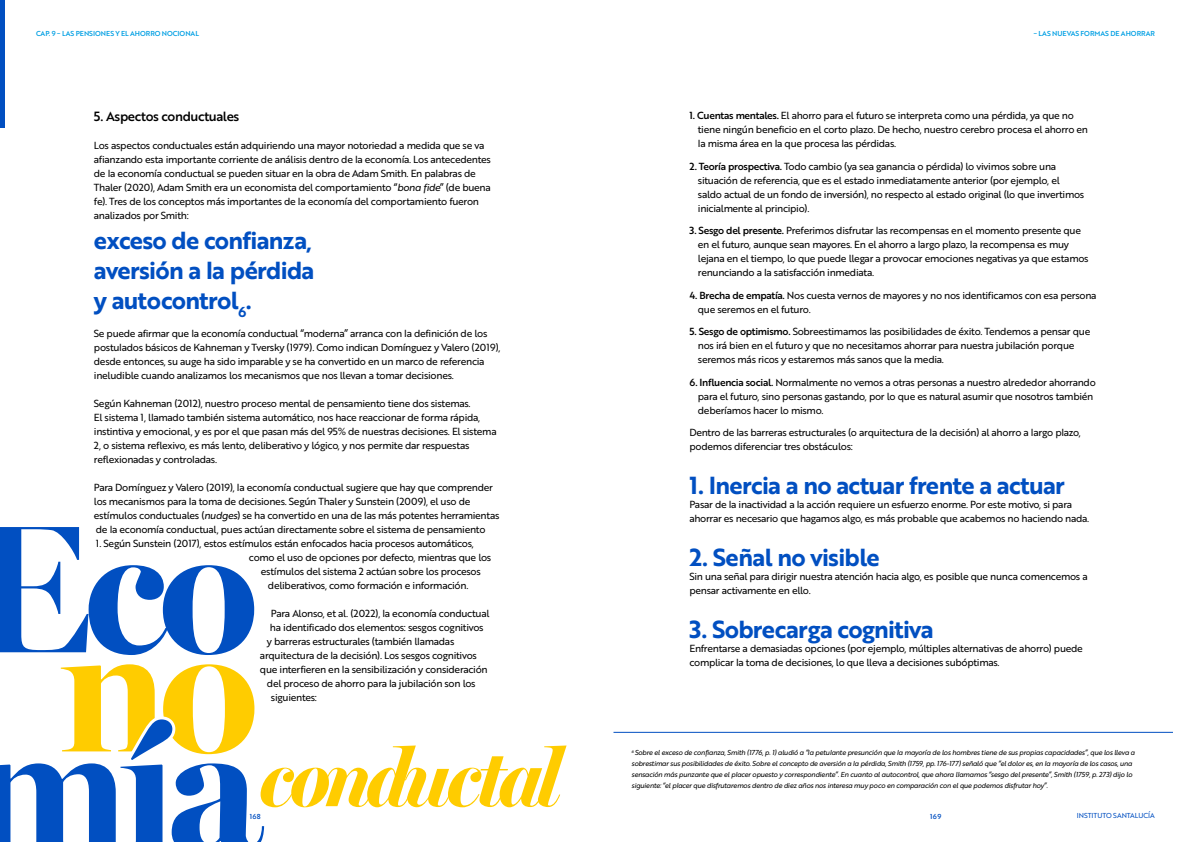
<style>
.page{position:relative;width:1191px;height:842px;background:#fff}
.page>*{position:absolute;margin:0;border:0;box-sizing:border-box;transform-origin:0 0}
.t1{font:24px/30px "Brother 1816 Bold";letter-spacing:-.03em;color:#014fc1;text-align:justify}
.t2{font:13px "Brother 1816 Medium";letter-spacing:-.03em;color:#000}
.t3{font:10px/14px "Brother 1816 Regular";letter-spacing:-.03em;color:#000}
.t4{font:7px/11px "Brother 1816 Regular Italic";letter-spacing:-.035em;color:#000}
.t5{font:7px "Brother 1816 Medium";color:#009fe3}
.t6{font:7px "Brother 1816 Regular";color:#014fc1}
.t7{font:7px "Brother 1816 Medium";letter-spacing:.04em;color:#014fc1}
.s1{font-family:"Brother 1816 Regular Italic"}
.s2{font-family:"Brother 1816 Medium"}
</style>
<div class="page">
<svg style="left:0;top:527px;width:254px;height:128px"></svg>
<svg style="left:0;top:664px;width:566px;height:178px"></svg>
<hr style="left:613px;top:732px;width:560px;height:1px;background:#014fc1">
<div style="left:0;top:0;width:5px;height:128px;background:#014fc1"></div>
<p class="t5" style="left:36px;top:28px;width:165px">CAP. 9 ~ LAS PENSIONES Y EL AHORRO NOCIONAL</p>
<h2 class="t2" style="left:94px;top:107px;width:147px">5. Aspectos conductuales</h2>
<p class="t3" style="left:94px;top:138px;width:398px">Los aspectos conductuales están adquiriendo una mayor notoriedad a medida que se va afianzando esta importante corriente de análisis dentro de la economía. Los antecedentes de la economía conductual se pueden situar en la obra de Adam Smith. En palabras de Thaler (2020), Adam Smith era un economista del comportamiento “<span class="s1">bona fide</span>” (de buena fe). Tres de los conceptos más importantes de la economía del comportamiento fueron analizados por Smith:</p>
<h1 class="t1" style="left:94px;top:225px;width:222px">exceso de confianza, aversión a la pérdida y autocontrol<sub>6</sub>.</h1>
<p class="t3" style="left:94px;top:326px;width:408px">Se puede afirmar que la economía conductual “moderna” arranca con la definición de los postulados básicos de Kahneman y Tversky (1979). Como indican Domínguez y Valero (2019), desde entonces, su auge ha sido imparable y se ha convertido en un marco de referencia ineludible cuando analizamos los mecanismos que nos llevan a tomar decisiones.</p>
<p class="t3" style="left:94px;top:396px;width:404px">Según Kahneman (2012), nuestro proceso mental de pensamiento tiene dos sistemas.<br>El sistema 1, llamado también sistema automático, nos hace reaccionar de forma rápida, instintiva y emocional, y es por el que pasan más del 95% de nuestras decisiones. El sistema 2, o sistema reflexivo, es más lento, deliberativo y lógico, y nos permite dar respuestas reflexionadas y controladas.</p>
<p class="t3" style="left:94px;top:480px;width:407px">Para Domínguez y Valero (2019), la economía conductual sugiere que hay que comprender los mecanismos para la toma de decisiones. Según Thaler y Sunstein (2009), el uso de estímulos conductuales (<span class="s1">nudges</span>) se ha convertido en una de las más potentes herramientas de la economía conductual, pues actúan directamente sobre el sistema de pensamiento</p>
<p class="t3" style="left:96px;top:536px;width:379px">1. Según Sunstein (2017), estos estímulos están enfocados hacia procesos automáticos,</p>
<p class="t3" style="left:249px;top:550px;width:244px">como el uso de opciones por defecto, mientras que los</p>
<p class="t3" style="left:261px;top:564px;width:221px">estímulos del sistema 2 actúan sobre los procesos</p>
<p class="t3" style="left:268px;top:578px;width:202px">deliberativos, como formación e información.</p>
<p class="t3" style="left:271px;top:606px;width:220px">Para Alonso, et al. (2022), la economía conductual</p>
<p class="t3" style="left:270px;top:620px;width:215px">ha identificado dos elementos: sesgos cognitivos</p>
<p class="t3" style="left:267px;top:634px;width:189px">y barreras estructurales (también llamadas</p>
<p class="t3" style="left:260px;top:648px;width:218px">arquitectura de la decisión). Los sesgos cognitivos</p>
<p class="t3" style="left:260px;top:662px;width:229px">que interfieren en la sensibilización y consideración</p>
<p class="t3" style="left:267px;top:676px;width:210px">del proceso de ahorro para la jubilación son los</p>
<p class="t3" style="left:271px;top:690px;width:48px">siguientes:</p>
<p class="t5" style="left:1033px;top:28px;width:123px">~ LAS NUEVAS FORMAS DE AHORRAR</p>
<p class="t3" style="left:698px;top:108px;width:392px;text-indent:-8px"><span class="s2">1. Cuentas mentales.</span> El ahorro para el futuro se interpreta como una pérdida, ya que no tiene ningún beneficio en el corto plazo. De hecho, nuestro cerebro procesa el ahorro en la misma área en la que procesa las pérdidas.</p>
<p class="t3" style="left:698px;top:159px;width:388px;text-indent:-8px"><span class="s2">2. Teoría prospectiva.</span> Todo cambio (ya sea ganancia o pérdida) lo vivimos sobre una situación de referencia, que es el estado inmediatamente anterior (por ejemplo, el saldo actual de un fondo de inversión), no respecto al estado original (lo que invertimos inicialmente al principio).</p>
<p class="t3" style="left:698px;top:223px;width:392px;text-indent:-8px"><span class="s2">3. Sesgo del presente.</span> Preferimos disfrutar las recompensas en el momento presente que en el futuro, aunque sean mayores. En el ahorro a largo plazo, la recompensa es muy lejana en el tiempo, lo que puede llegar a provocar emociones negativas ya que estamos renunciando a la satisfacción inmediata.</p>
<p class="t3" style="left:698px;top:288px;width:400px;text-indent:-8px"><span class="s2">4. Brecha de empatía.</span> Nos cuesta vernos de mayores y no nos identificamos con esa persona que seremos en el futuro.</p>
<p class="t3" style="left:698px;top:324px;width:394px;text-indent:-8px"><span class="s2">5. Sesgo de optimismo.</span> Sobreestimamos las posibilidades de éxito. Tendemos a pensar que nos irá bien en el futuro y que no necesitamos ahorrar para nuestra jubilación porque seremos más ricos y estaremos más sanos que la media.</p>
<p class="t3" style="left:698px;top:375px;width:399px;text-indent:-8px"><span class="s2">6. Influencia social.</span> Normalmente no vemos a otras personas a nuestro alrededor ahorrando para el futuro, sino personas gastando, por lo que es natural asumir que nosotros también deberíamos hacer lo mismo.</p>
<p class="t3" style="left:689px;top:425px;width:393px">Dentro de las barreras estructurales (o arquitectura de la decisión) al ahorro a largo plazo, podemos diferenciar tres obstáculos:</p>
<h1 class="t1" style="left:689px;top:470px;width:377px">1. Inercia a no actuar frente a actuar</h1>
<p class="t3" style="left:689px;top:497px;width:401px">Pasar de la inactividad a la acción requiere un esfuerzo enorme. Por este motivo, si para ahorrar es necesario que hagamos algo, es más probable que acabemos no haciendo nada.</p>
<h1 class="t1" style="left:689px;top:542px;width:192px">2. Señal no visible</h1>
<p class="t3" style="left:689px;top:569px;width:400px">Sin una señal para dirigir nuestra atención hacia algo, es posible que nunca comencemos a pensar activamente en ello.</p>
<h1 class="t1" style="left:689px;top:614px;width:246px">3. Sobrecarga cognitiva</h1>
<p class="t3" style="left:689px;top:641px;width:395px">Enfrentarse a demasiadas opciones (por ejemplo, múltiples alternativas de ahorro) puede complicar la toma de decisiones, lo que lleva a decisiones subóptimas.</p>
<p class="t4" style="left:631px;top:747px;width:505px"><sup>6</sup> Sobre el exceso de confianza, Smith (1776, p. 1) aludió a “la petulante presunción que la mayoría de los hombres tiene de sus propias capacidades”, que los lleva a sobrestimar sus posibilidades de éxito. Sobre el concepto de aversión a la pérdida, Smith (1759, pp. 176-177) señaló que “el dolor es, en la mayoría de los casos, una sensación más punzante que el placer opuesto y correspondiente”. En cuanto al autocontrol, que ahora llamamos “sesgo del presente”, Smith (1759, p. 273) dijo lo siguiente: “el placer que disfrutaremos dentro de diez años nos interesa muy poco en comparación con el que podemos disfrutar hoy”.</p>
<p class="t7" style="left:250px;top:811px;width:13px">168</p>
<p class="t7" style="left:930px;top:811px;width:13px">169</p>
<p class="t6" style="left:1076px;top:811px;width:80px">INSTITUTO SANTALUCÍA</p>
</div>
